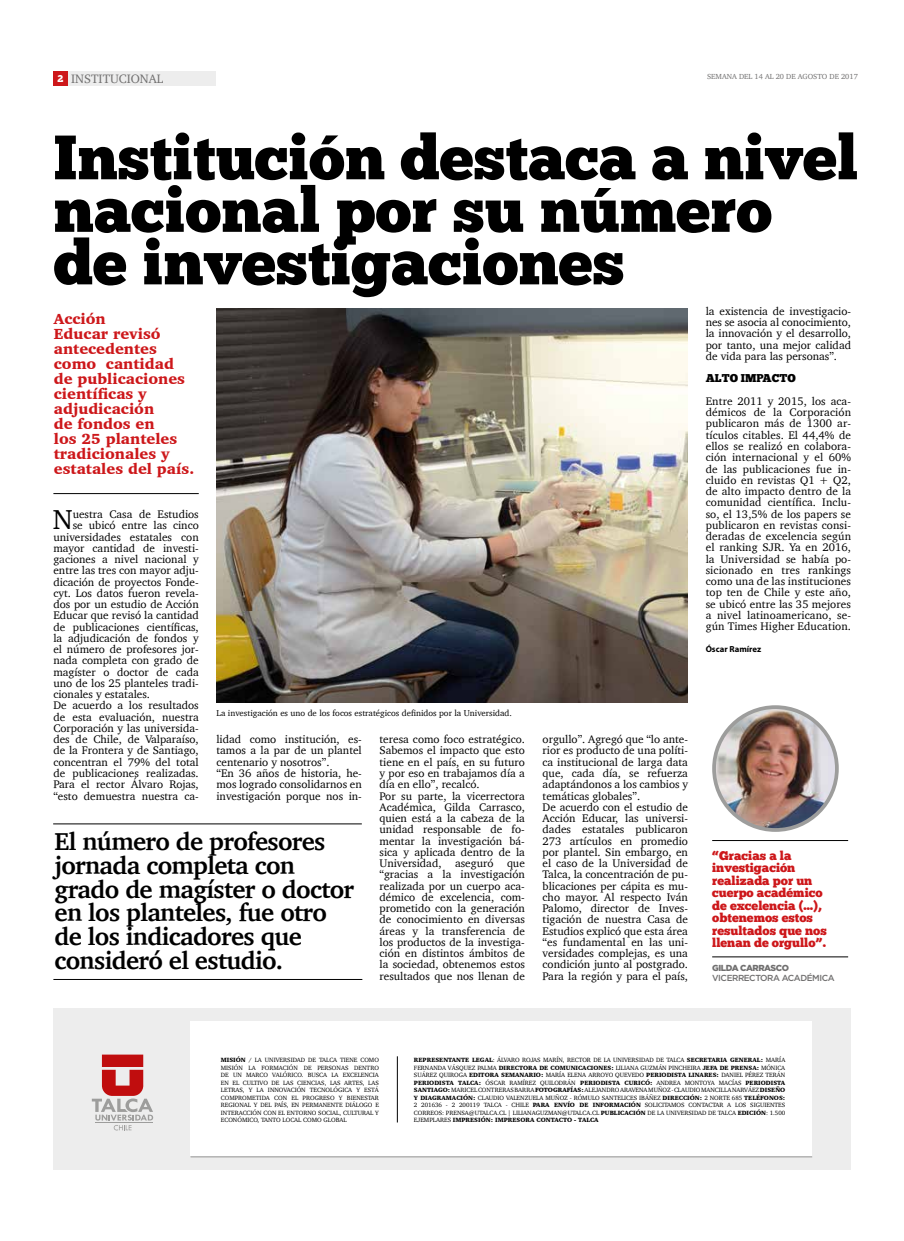
<style>
.page{position:relative;width:904px;height:1241px;background:#fff}
.page>*{position:absolute;margin:0;border:0;box-sizing:border-box;transform-origin:0 0}
.t1{font:62.5px/52.5px "Chunk Five Ex";color:#000}
.t2{font:28px "Charter";color:#000}
.t3{font:700 25px/23.8px "Charter";letter-spacing:-.025em;color:#000}
.t4{font:900 15px/15px "Charter";color:#cd171a}
.t5{font:12.5px/12.5px "Chunk Five Ex";color:#cd171a}
.t6{font:12.5px "Charter";color:#706f6f}
.t7{font:11.25px/11.2px "Charter";color:#000}
.t8{font:11.25px "Chunk Five Ex";color:#000}
.t9{font:10px "Chunk Five Ex";color:#fff}
.t10{font:8.75px "Charter";color:#000}
.t11{font:500 8.75px "Gotham";letter-spacing:-.05em;color:#706f6f}
.t12{font:900 8.75px "Gotham";letter-spacing:-.05em;color:#706f6f}
.t13{font:700 8.75px "Myriad Pro";color:#000}
.t14{font:7.5px "Charter";color:#706f6f}
.t15{font:6.25px/7.5px "Charter";color:#000;text-align:justify}
.s1{font-weight:900}
</style>
<div class="page">
<div style="left:53px;top:71px;width:15px;height:15px;background:#cd171a"></div>
<div style="left:69px;top:71px;width:147px;height:15px;background:#ededed"></div>
<div style="left:53px;top:1008px;width:797px;height:161px;background:#ededed"></div>
<div style="left:190px;top:1020px;width:622px;height:136px;background:#fff"></div>
<hr style="left:397px;top:1056px;width:1px;height:66px;background:#000">
<svg style="left:92px;top:1054px;width:61px;height:76px"></svg>
<hr style="left:95px;top:1121px;width:58px;height:1px;background:#9d9d9c">
<hr style="left:190px;top:1155px;width:622px;height:2px;background:#9d9d9c">
<hr style="left:53px;top:493px;width:146px;height:1px;background:#000">
<hr style="left:53px;top:979px;width:309px;height:1px;background:#000">
<hr style="left:53px;top:823px;width:309px;height:1px;background:#000">
<img style="left:216px;top:308px;width:472px;height:394px">
<hr style="left:712px;top:840px;width:136px;height:1px;background:#000">
<hr style="left:712px;top:956px;width:136px;height:1px;background:#000">
<img style="left:714px;top:707px;width:122px;height:122px;border-radius:61px">
<div style="left:712px;top:705px;width:126px;height:126px;border:4px solid #9d9d9c;border-radius:50%"></div>
<p class="t9" style="left:58px;top:71px;width:7px">2</p>
<p class="t14" style="left:707px;top:70px;width:152px">SEMANA DEL 14 AL 20 DE AGOSTO DE 2017</p>
<p class="t6" style="left:71px;top:68px;width:94px">INSTITUCIONAL</p>
<h1 class="t1" style="left:53px;top:130px;width:805px">Institución destaca a nivel nacional por su número de investigaciones</h1>
<h3 class="t4" style="left:54px;top:310px;width:142px">Acción<br>Educar revisó antecedentes como cantidad de publicaciones científicas y adjudicación<br>de fondos en<br>los 25 planteles tradicionales y estatales del país.</h3>
<h2 class="t2" style="left:53px;top:495px;width:21px">N</h2>
<p class="t7" style="left:73px;top:508px;width:128px">uestra Casa de Estudios</p>
<p class="t7" style="left:705px;top:305px;width:147px;text-align:justify">la existencia de investigacio&shy;nes se asocia al conocimiento, la innovación y el desarrollo, por tanto, una mejor calidad de vida para las personas”.</p>
<p class="t8" style="left:705px;top:370px;width:92px">ALTO IMPACTO</p>
<p class="t7" style="left:705px;top:395px;width:147px;text-align:justify">Entre 2011 y 2015, los aca&shy;démicos de la Corporación publicaron más de 1300 ar&shy;tículos citables. El 44,4% de ellos se realizó en colabora&shy;ción internacional y el 60% de las publicaciones fue in&shy;cluido en revistas Q1 + Q2, de alto impacto dentro de la comunidad científica. Inclu&shy;so, el 13,5% de los papers se publicaron en revistas consi&shy;deradas de excelencia según el ranking SJR. Ya en 2016, la Universidad se había po&shy;sicionado en tres rankings como una de las instituciones top ten de Chile y este año, se ubicó entre las 35 mejores a nivel latinoamericano, se&shy;gún Times Higher Education.</p>
<p class="t13" style="left:705px;top:643px;width:57px">Óscar Ramírez</p>
<p class="t7" style="left:73px;top:519px;width:128px">se ubicó entre las cinco</p>
<p class="t7" style="left:53px;top:531px;width:147px">universidades estatales con</p>
<p class="t7" style="left:53px;top:542px;width:147px">mayor cantidad de investi-</p>
<p class="t7" style="left:53px;top:553px;width:147px">gaciones a nivel nacional y</p>
<p class="t7" style="left:53px;top:564px;width:147px">entre las tres con mayor adju-</p>
<p class="t7" style="left:53px;top:576px;width:147px">dicación de proyectos Fonde-</p>
<p class="t7" style="left:53px;top:587px;width:147px">cyt. Los datos fueron revela-</p>
<p class="t7" style="left:53px;top:598px;width:147px">dos por un estudio de Acción</p>
<p class="t7" style="left:53px;top:609px;width:147px">Educar que revisó la cantidad</p>
<p class="t7" style="left:53px;top:621px;width:147px">de publicaciones científicas,</p>
<p class="t7" style="left:53px;top:632px;width:147px">la adjudicación de fondos y</p>
<p class="t7" style="left:53px;top:643px;width:147px">el número de profesores jor-</p>
<p class="t7" style="left:53px;top:654px;width:147px">nada completa con grado de</p>
<p class="t7" style="left:53px;top:666px;width:147px">magíster o doctor de cada</p>
<p class="t7" style="left:53px;top:677px;width:147px">uno de los 25 planteles tradi-</p>
<p class="t7" style="left:53px;top:688px;width:98px">cionales y estatales.</p>
<p class="t7" style="left:53px;top:699px;width:147px">De acuerdo a los resultados</p>
<p class="t7" style="left:53px;top:711px;width:147px">de esta evaluación, nuestra</p>
<p class="t7" style="left:53px;top:722px;width:147px">Corporación y las universida-</p>
<p class="t7" style="left:53px;top:733px;width:147px">des de Chile, de Valparaíso,</p>
<p class="t7" style="left:53px;top:744px;width:147px">de la Frontera y de Santiago,</p>
<p class="t7" style="left:53px;top:756px;width:147px">concentran el 79% del total</p>
<p class="t7" style="left:53px;top:767px;width:147px">de publicaciones realizadas.</p>
<p class="t7" style="left:53px;top:778px;width:147px">Para el rector Álvaro Rojas,</p>
<p class="t7" style="left:53px;top:789px;width:147px">“esto demuestra nuestra ca-</p>
<p class="t10" style="left:216px;top:705px;width:297px">La investigación es uno de los focos estratégicos definidos por la Universidad.</p>
<p class="t7" style="left:379px;top:733px;width:147px">teresa como foco estratégico.<br>Sabemos el impacto que esto tiene en el país, en su futuro y por eso en trabajamos día a día en ello”, recalcó.<br>Por su parte, la vicerrectora<br>Académica, Gilda Carrasco, quien está a la cabeza de la unidad responsable de fo&shy;mentar la investigación bá&shy;sica y aplicada dentro de la<br>Universidad, aseguró que “gracias a la investigación realizada por un cuerpo aca&shy;démico de excelencia, com&shy;prometido con la generación de conocimiento en diversas áreas y la transferencia de los productos de la investiga&shy;ción en distintos ámbitos de la sociedad, obtenemos estos resultados que nos llenan de</p>
<p class="t7" style="left:542px;top:733px;width:147px">orgullo”. Agregó que “lo ante&shy;rior es producto de una políti&shy;ca institucional de larga data que, cada día, se refuerza adaptándonos a los cambios y temáticas globales”.<br>De acuerdo con el estudio de<br>Acción Educar, las universi&shy;dades estatales publicaron<br>273 artículos en promedio por plantel. Sin embargo, en el caso de la Universidad de<br>Talca, la concentración de pu&shy;blicaciones per cápita es mu&shy;cho mayor. Al respecto Iván<br>Palomo, director de Inves&shy;tigación de nuestra Casa de<br>Estudios explicó que esta área “es fundamental en las uni&shy;versidades complejas, es una condición junto al postgrado.<br>Para la región y para el país,</p>
<p class="t7" style="left:216px;top:733px;width:147px">lidad como institución, es&shy;tamos a la par de un plantel centenario y nosotros”.<br>“En 36 años de historia, he&shy;mos logrado consolidarnos en investigación porque nos in-</p>
<h3 class="t3" style="left:55px;top:829px;width:301px">El número de profesores jornada completa con grado de magíster o doctor en los planteles, fue otro de los indicadores que consideró el estudio.</h3>
<p class="t5" style="left:712px;top:848px;width:116px">“Gracias a la investigación realizada por un cuerpo académico de excelencia (…), obtenemos estos resultados que nos llenan de orgullo”.</p>
<p class="t12" style="left:712px;top:961px;width:78px">GILDA CARRASCO</p>
<p class="t11" style="left:712px;top:971px;width:124px">VICERRECTORA ACADÉMICA</p>
<p class="t15" style="left:221px;top:1056px;width:160px"><span class="s1">MISIÓN</span> / LA UNIVERSIDAD DE TALCA TIENE COMO MISIÓN LA FORMACIÓN DE PERSONAS DENTRO DE UN MARCO VALÓRICO. BUSCA LA EXCELENCIA EN EL CULTIVO DE LAS CIENCIAS, LAS ARTES, LAS LETRAS, Y LA INNOVACIÓN TECNOLÓGICA Y ESTÁ COMPROMETIDA CON EL PROGRESO Y BIENESTAR REGIONAL Y DEL PAÍS, EN PERMANENTE DIÁLOGO E INTERACCIÓN CON EL ENTORNO SOCIAL, CULTURAL Y ECONÓMICO, TANTO LOCAL COMO GLOBAL</p>
<p class="t15" style="left:414px;top:1056px;width:373px"><span class="s1">REPRESENTANTE LEGAL</span>: ÁLVARO ROJAS MARÍN, RECTOR DE LA UNIVERSIDAD DE TALCA <span class="s1">SECRETARIA GENERAL:</span> MARÍA FERNANDA VÁSQUEZ PALMA <span class="s1">DIRECTORA DE COMUNICACIONES:</span> LILIANA GUZMÁN PINCHEIRA <span class="s1">JEFA DE PRENSA:</span> MÓNICA SUÁREZ QUIROGA <span class="s1">EDITORA SEMANARIO:</span> MARÍA ELENA ARROYO QUEVEDO <span class="s1">PERIODISTA LINARES:</span> DANIEL PÉREZ TERÁN <span class="s1">PERIODISTA TALCA:</span> ÓSCAR RAMÍREZ QUILODRÁN <span class="s1">PERIODISTA CURICÓ:</span> ANDREA MONTOYA MACÍAS <span class="s1">PERIODISTA SANTIAGO:</span> MARICEL CONTRERAS BARRA <span class="s1">FOTOGRAFÍAS:</span> ALEJANDRO ARAVENA MUÑOZ - CLAUDIO MANCILLA NARVÁEZ <span class="s1">DISEÑO Y DIAGRAMACIÓN:</span> CLAUDIO VALENZUELA MUÑOZ - RÓMULO SANTELICES IBÁÑEZ <span class="s1">DIRECCIÓN:</span> 2 NORTE 685 <span class="s1">TELÉFONOS:<br></span>2 201636 - 2 200119 TALCA - CHILE <span class="s1">PARA ENVÍO DE INFORMACIÓN</span> SOLICITAMOS CONTACTAR A LOS SIGUIENTES CORREOS: PRENSA@UTALCA.CL | LILIANAGUZMAN@UTALCA.CL <span class="s1">PUBLICACIÓN</span> DE LA UNIVERSIDAD DE TALCA <span class="s1">EDICIÓN</span>: 1.500<br>EJEMPLARES <span class="s1">IMPRESIÓN: IMPRESORA CONTACTO - TALCA</span></p>
</div>
